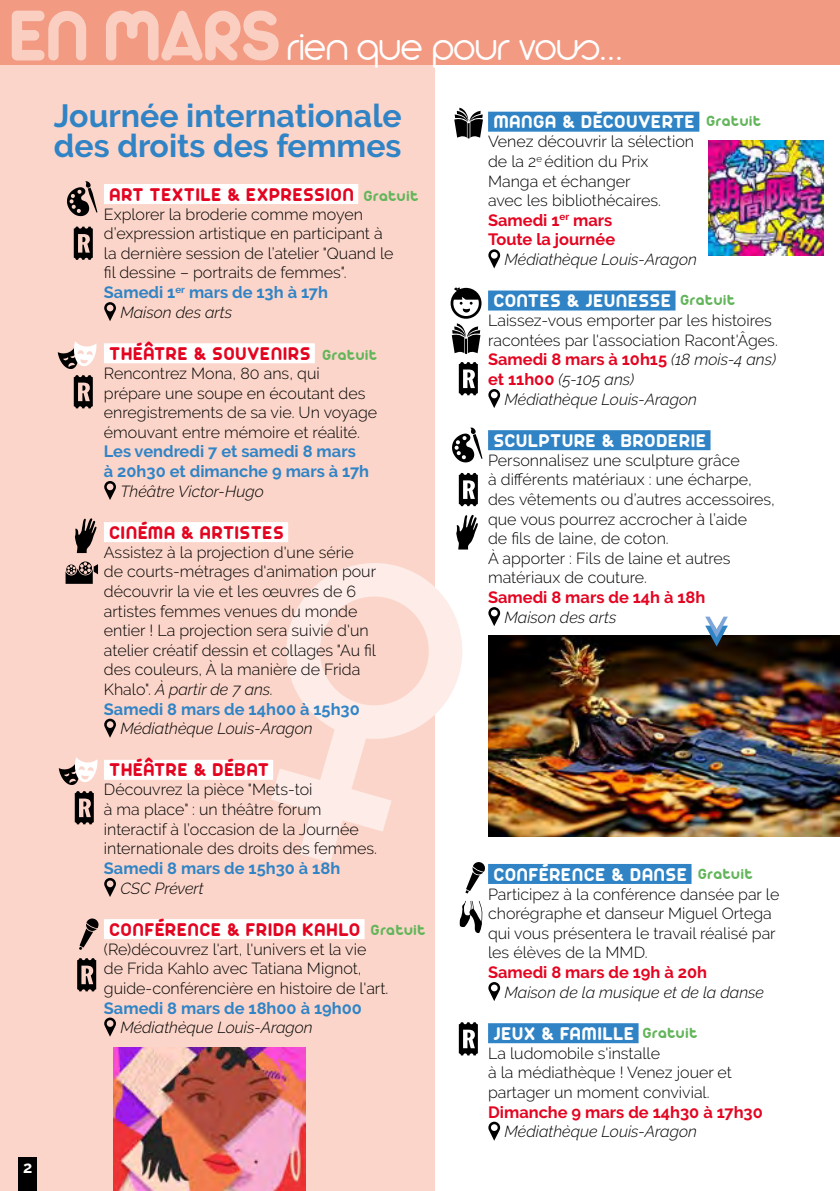
<style>
.page{position:relative;width:840px;height:1191px;background:#fff}
.page>*{position:absolute;margin:0;border:0;box-sizing:border-box;transform-origin:0 0}
.t1{font:300 41.4px "Arista 2.0 Alternate";color:#fff}
.t2{font:700 32px/30px "Raleway";color:#3084c6}
.t3{font:20px "Arista 2.0";letter-spacing:.05em;color:#e40521}
.t4{font:20px "Arista 2.0";letter-spacing:.05em;color:#fff}
.t5{font:700 16.4px/19.6px "Raleway";color:#3084c6}
.t6{font:700 16.4px/19.6px "Raleway";color:#e40521}
.t7{font:700 16.4px "Raleway";color:#fff}
.t8{font:300 16px/19.6px "Raleway";color:#000}
.t9{font:italic 300 16px/19.6px "Raleway";color:#000}
.t10{font:16px "Arista 2.0";letter-spacing:.05em;color:#62b55a}
.s1{font-weight:400;font-size:78px;color:#facfc1}
.s2{font-weight:300;font-style:italic;font-size:16px;color:#000}
.s3{font-weight:700;font-style:normal;font-size:16.4px;color:#e40521}
.s4{font-style:italic}
</style>
<div class="page">
<div style="left:0;top:45px;width:434px;height:1146px;background:#fbd5c9"></div>
<svg style="left:271px;top:553px;width:191px;height:310px"></svg>
<div style="left:488px;top:112px;width:211px;height:20px;background:#3084c6"></div>
<div style="left:488px;top:290px;width:187px;height:20px;background:#3084c6"></div>
<div style="left:488px;top:430px;width:222px;height:20px;background:#3084c6"></div>
<div style="left:488px;top:864px;width:203px;height:20px;background:#3084c6"></div>
<div style="left:488px;top:1023px;width:150px;height:20px;background:#3084c6"></div>
<svg style="left:488px;top:249px;width:12px;height:19px"></svg>
<svg style="left:488px;top:389px;width:12px;height:19px"></svg>
<svg style="left:488px;top:607px;width:12px;height:19px"></svg>
<svg style="left:488px;top:982px;width:12px;height:19px"></svg>
<svg style="left:488px;top:1121px;width:12px;height:19px"></svg>
<div style="left:104px;top:184px;width:254px;height:20px;background:#fff"></div>
<div style="left:104px;top:343px;width:211px;height:20px;background:#fff"></div>
<div style="left:104px;top:522px;width:184px;height:20px;background:#fff"></div>
<div style="left:104px;top:760px;width:169px;height:20px;background:#fff"></div>
<div style="left:104px;top:919px;width:260px;height:20px;background:#fff"></div>
<svg style="left:104px;top:302px;width:12px;height:19px"></svg>
<svg style="left:104px;top:481px;width:12px;height:19px"></svg>
<svg style="left:104px;top:718px;width:12px;height:19px"></svg>
<svg style="left:104px;top:878px;width:12px;height:19px"></svg>
<svg style="left:104px;top:1017px;width:12px;height:19px"></svg>
<div style="left:18px;top:1157px;width:19px;height:34px;background:#000"></div>
<svg style="left:75px;top:518px;width:21px;height:35px"></svg>
<svg style="left:74px;top:227px;width:19px;height:33px"></svg>
<svg style="left:77px;top:958px;width:19px;height:33px"></svg>
<svg style="left:58px;top:341px;width:38px;height:67px"></svg>
<svg style="left:459px;top:901px;width:23px;height:32px"></svg>
<svg style="left:67px;top:181px;width:30px;height:35px"></svg>
<svg style="left:65px;top:561px;width:33px;height:23px"></svg>
<svg style="left:79px;top:918px;width:20px;height:32px"></svg>
<div style="left:0;top:0;width:839px;height:64px;background:#f39a83"></div>
<img style="left:708px;top:141px;width:115px;height:114px">
<img style="left:113px;top:1047px;width:192px;height:144px">
<svg style="left:59px;top:757px;width:38px;height:67px"></svg>
<img style="left:488px;top:635px;width:351px;height:201px">
<svg style="left:704px;top:616px;width:23px;height:30px"></svg>
<svg style="left:458px;top:362px;width:19px;height:33px"></svg>
<svg style="left:454px;top:108px;width:28px;height:31px"></svg>
<svg style="left:450px;top:287px;width:31px;height:68px"></svg>
<svg style="left:456px;top:515px;width:21px;height:34px"></svg>
<svg style="left:458px;top:473px;width:19px;height:33px"></svg>
<svg style="left:458px;top:1022px;width:19px;height:33px"></svg>
<svg style="left:452px;top:427px;width:30px;height:35px"></svg>
<svg style="left:465px;top:862px;width:20px;height:31px"></svg>
<h1 class="t1" style="left:9px;top:23px;width:614px"><span class="s1">EN MARS</span> rien que pour vous…</h1>
<h2 class="t2" style="left:54px;top:101px;width:349px">Journée internationale des droits des femmes</h2>
<p class="t4" style="left:493px;top:110px;width:202px">MANGA &amp; DÉCOUVERTE</p>
<p class="t8" style="left:488px;top:132px;width:207px">Venez découvrir la sélection de la 2<sup>e</sup> édition du Prix<br>Manga et échanger<br>avec les bibliothécaires.</p>
<p class="t6" style="left:488px;top:210px;width:129px">Samedi 1<sup>er</sup> mars<br>Toute la journée</p>
<p class="t9" style="left:504px;top:249px;width:194px">Médiathèque Louis-Aragon</p>
<p class="t4" style="left:493px;top:288px;width:178px">CONTES &amp; JEUNESSE</p>
<p class="t8" style="left:488px;top:311px;width:291px">Laissez-vous emporter par les histoires racontées par l'association Racont'Âges.</p>
<p class="t6" style="left:488px;top:350px;width:289px">Samedi 8 mars à 10h15 <span class="s2">(18 mois-4 ans)</span></p>
<p class="t9" style="left:504px;top:369px;width:194px;text-indent:-16px"><span class="s3">et 11h00</span> (5-105 ans)<br>Médiathèque Louis-Aragon</p>
<p class="t4" style="left:493px;top:428px;width:213px">SCULPTURE &amp; BRODERIE</p>
<p class="t8" style="left:488px;top:450px;width:288px">Personnalisez une sculpture grâce<br>à différents matériaux : une écharpe, des vêtements ou d’autres accessoires, que vous pourrez accrocher à l’aide<br>de fils de laine, de coton.<br>À apporter : Fils de laine et autres matériaux de couture.</p>
<p class="t6" style="left:488px;top:587px;width:219px">Samedi 8 mars de 14h à 18h</p>
<p class="t9" style="left:504px;top:607px;width:113px">Maison des arts</p>
<p class="t10" style="left:706px;top:111px;width:56px">Gratuit</p>
<p class="t3" style="left:109px;top:182px;width:245px">ART TEXTILE &amp; EXPRESSION</p>
<p class="t8" style="left:104px;top:204px;width:291px">Explorer la broderie comme moyen d’expression artistique en participant à la dernière session de l’atelier "Quand le fil dessine – portraits de femmes".</p>
<p class="t5" style="left:104px;top:283px;width:225px">Samedi 1<sup>er</sup> mars de 13h à 17h</p>
<p class="t9" style="left:120px;top:302px;width:113px">Maison des arts</p>
<p class="t3" style="left:109px;top:341px;width:202px">THÉÂTRE &amp; SOUVENIRS</p>
<p class="t8" style="left:104px;top:363px;width:274px">Rencontrez Mona, 80 ans, qui prépare une soupe en écoutant des enregistrements de sa vie. Un voyage émouvant entre mémoire et réalité.</p>
<p class="t5" style="left:104px;top:442px;width:266px">Les vendredi 7 et samedi 8 mars à 20h30 et dimanche 9 mars à 17h</p>
<p class="t9" style="left:120px;top:481px;width:145px">Théâtre Victor-Hugo</p>
<p class="t3" style="left:109px;top:520px;width:175px">CINÉMA &amp; ARTISTES</p>
<p class="t8" style="left:104px;top:542px;width:273px">Assistez à la projection d'une série de courts-métrages d'animation pour découvrir la vie et les œuvres de 6 artistes femmes venues du monde entier ! La projection sera suivie d'un atelier créatif dessin et collages "Au fil des couleurs, À la manière de Frida Khalo". <span class="s4">À partir de 7 ans.</span></p>
<p class="t5" style="left:104px;top:699px;width:257px">Samedi 8 mars de 14h00 à 15h30</p>
<p class="t9" style="left:120px;top:718px;width:194px">Médiathèque Louis-Aragon</p>
<p class="t3" style="left:109px;top:758px;width:160px">THÉÂTRE &amp; DÉBAT</p>
<p class="t8" style="left:104px;top:780px;width:274px">Découvrez la pièce "Mets-toi<br>à ma place" : un théâtre forum interactif à l’occasion de la Journée internationale des droits des femmes.</p>
<p class="t5" style="left:104px;top:858px;width:238px">Samedi 8 mars de 15h30 à 18h</p>
<p class="t9" style="left:120px;top:878px;width:85px">CSC Prévert</p>
<p class="t3" style="left:109px;top:917px;width:252px">CONFÉRENCE &amp; FRIDA KAHLO</p>
<p class="t8" style="left:104px;top:939px;width:286px">(Re)découvrez l'art, l'univers et la vie de Frida Kahlo avec Tatiana Mignot, guide-conférencière en histoire de l'art.</p>
<p class="t5" style="left:104px;top:998px;width:259px">Samedi 8 mars de 18h00 à 19h00</p>
<p class="t9" style="left:120px;top:1017px;width:194px">Médiathèque Louis-Aragon</p>
<p class="t10" style="left:363px;top:186px;width:56px">Gratuit</p>
<p class="t10" style="left:680px;top:290px;width:56px">Gratuit</p>
<p class="t10" style="left:322px;top:345px;width:56px">Gratuit</p>
<p class="t4" style="left:493px;top:862px;width:194px">CONFÉRENCE &amp; DANSE</p>
<p class="t8" style="left:488px;top:884px;width:292px">Participez à la conférence dansée par le chorégraphe et danseur Miguel Ortega qui vous présentera le travail réalisé par les élèves de la MMD.</p>
<p class="t6" style="left:488px;top:962px;width:220px">Samedi 8 mars de 19h à 20h</p>
<p class="t9" style="left:504px;top:982px;width:261px">Maison de la musique et de la danse</p>
<p class="t4" style="left:493px;top:1021px;width:141px">JEUX &amp; FAMILLE</p>
<p class="t8" style="left:488px;top:1043px;width:245px">La ludomobile s'installe<br>à la médiathèque ! Venez jouer et partager un moment convivial.</p>
<p class="t6" style="left:488px;top:1102px;width:276px">Dimanche 9 mars de 14h30 à 17h30</p>
<p class="t9" style="left:504px;top:1121px;width:194px">Médiathèque Louis-Aragon</p>
<p class="t10" style="left:697px;top:863px;width:56px">Gratuit</p>
<p class="t10" style="left:371px;top:920px;width:56px">Gratuit</p>
<p class="t10" style="left:642px;top:1023px;width:56px">Gratuit</p>
<p class="t7" style="left:23px;top:1157px;width:11px">2</p>
</div>
